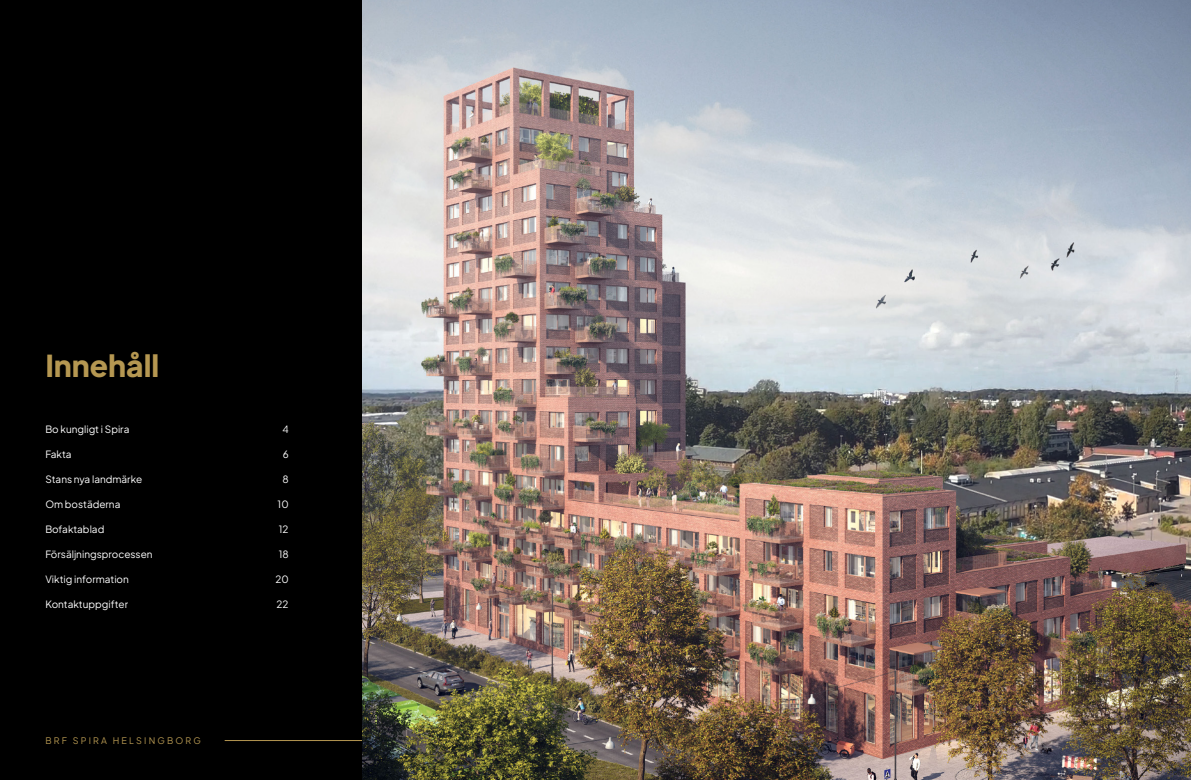
<style>
.page{position:relative;width:1191px;height:780px;background:#000}
.page>*{position:absolute;margin:0;border:0;box-sizing:border-box;transform-origin:0 0}
.t1{font:800 30px "Plus Jakarta Sans";color:#b59751}
.t2{font:10px "Plus Jakarta Sans";color:#fff}
.t3{font:9px "Plus Jakarta Sans";letter-spacing:.24em;color:#b59751}
</style>
<div class="page">
<hr style="left:225px;top:740px;width:739px;height:1px;background:#b59751">
<img style="left:363px;top:0;width:828px;height:780px">
<h1 class="t1" style="left:45px;top:338px;width:115px">Innehåll</h1>
<p class="t2" style="left:45px;top:421px;width:86px">Bo kungligt i Spira</p>
<p class="t2" style="left:45px;top:446px;width:28px">Fakta</p>
<p class="t2" style="left:45px;top:471px;width:98px">Stans nya landmärke</p>
<p class="t2" style="left:45px;top:496px;width:77px">Om bostäderna</p>
<p class="t2" style="left:45px;top:521px;width:60px">Bofaktablad</p>
<p class="t2" style="left:45px;top:546px;width:109px">Försäljningsprocessen</p>
<p class="t2" style="left:45px;top:571px;width:85px">Viktig information</p>
<p class="t2" style="left:45px;top:596px;width:84px">Kontaktuppgifter</p>
<p class="t3" style="left:45px;top:733px;width:157px">BRF SPIRA HELSINGBORG</p>
<p class="t2" style="left:282px;top:421px;width:8px">4</p>
<p class="t2" style="left:283px;top:446px;width:7px">6</p>
<p class="t2" style="left:282px;top:471px;width:8px">8</p>
<p class="t2" style="left:278px;top:496px;width:13px">10</p>
<p class="t2" style="left:279px;top:521px;width:11px">12</p>
<p class="t2" style="left:279px;top:546px;width:11px">18</p>
<p class="t2" style="left:275px;top:571px;width:15px">20</p>
<p class="t2" style="left:277px;top:596px;width:13px">22</p>
</div>
